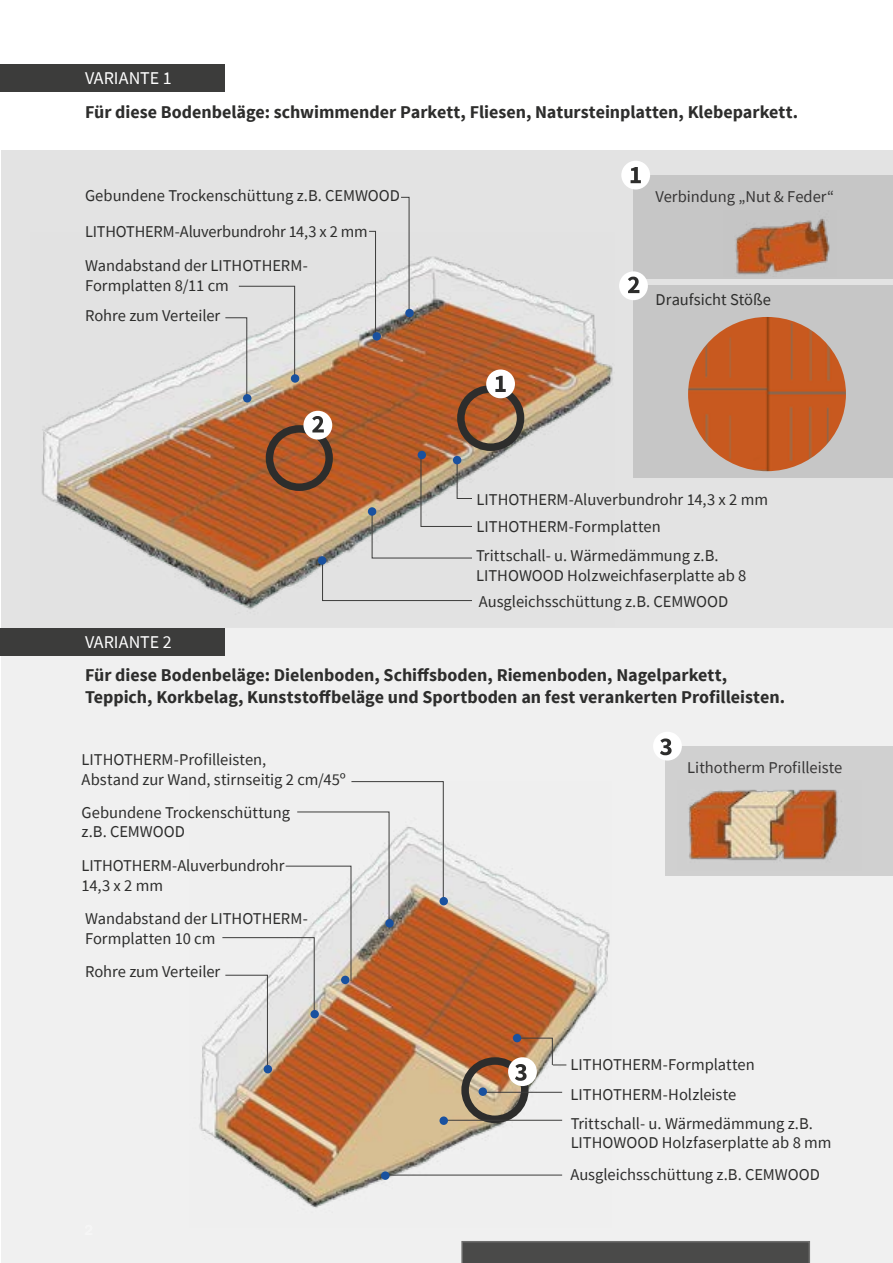
<style>
.page{position:relative;width:893px;height:1263px;background:#fff}
.page>*{position:absolute;margin:0;border:0;box-sizing:border-box;transform-origin:0 0}
.t1{font:700 18px/22.5px "Source Sans Pro";color:#2d2d2c}
.t2{font:18px "Source Sans Pro";color:#fff}
.t3{font:16.5px/19.8px "Source Sans Pro";letter-spacing:-.005em;color:#2d2d2c}
.t4{font:16.5px "Source Sans Pro";color:#373636}
</style>
<div class="page">
<div style="left:1px;top:150px;width:892px;height:478px;background:#e3e3e3"></div>
<div style="left:1px;top:628px;width:892px;height:635px;background:#f0f0f0"></div>
<div style="left:633px;top:175px;width:260px;height:104px;background:#c6c6c6"></div>
<div style="left:665px;top:746px;width:228px;height:129px;background:#d0d0d0"></div>
<div style="left:633px;top:285px;width:260px;height:193px;background:#c6c6c6"></div>
<img style="left:41px;top:256px;width:572px;height:354px">
<svg style="left:461px;top:1241px;width:349px;height:22px;background:#4c4c4b"></svg>
<img style="left:199px;top:844px;width:411px;height:364px">
<img style="left:735px;top:218px;width:95px;height:57px">
<img style="left:688px;top:789px;width:154px;height:72px">
<div style="left:619px;top:271px;width:29px;height:29px;background:#fff;border-radius:50%"></div>
<svg style="left:628px;top:277px;width:11px;height:16px"></svg>
<div style="left:457px;top:385px;width:67px;height:66px;border:8px solid #2d2d2c;border-radius:50%"></div>
<div style="left:266px;top:425px;width:67px;height:66px;border:8px solid #2d2d2c;border-radius:50%"></div>
<img style="left:688px;top:317px;width:158px;height:154px">
<div style="left:461px;top:1057px;width:67px;height:66px;border:8px solid #2d2d2c;border-radius:50%"></div>
<div style="left:486px;top:369px;width:29px;height:29px;background:#fff;border-radius:50%"></div>
<svg style="left:495px;top:376px;width:11px;height:16px"></svg>
<div style="left:621px;top:161px;width:29px;height:28px;background:#fff;border-radius:50%"></div>
<svg style="left:631px;top:167px;width:10px;height:16px"></svg>
<svg style="left:400px;top:196px;width:10px;height:117px"></svg>
<svg style="left:368px;top:230px;width:8px;height:109px"></svg>
<svg style="left:224px;top:285px;width:72px;height:114px"></svg>
<svg style="left:221px;top:781px;width:223px;height:289px"></svg>
<div style="left:405px;top:309px;width:9px;height:8px;background:#19519f;border-radius:50%"></div>
<div style="left:385px;top:919px;width:9px;height:8px;background:#19519f;border-radius:50%"></div>
<div style="left:439px;top:897px;width:9px;height:8px;background:#19519f;border-radius:50%"></div>
<div style="left:373px;top:332px;width:8px;height:9px;background:#19519f;border-radius:50%"></div>
<div style="left:341px;top:976px;width:8px;height:8px;background:#19519f;border-radius:50%"></div>
<div style="left:291px;top:374px;width:8px;height:9px;background:#19519f;border-radius:50%"></div>
<div style="left:310px;top:1010px;width:9px;height:8px;background:#19519f;border-radius:50%"></div>
<div style="left:243px;top:394px;width:8px;height:8px;background:#19519f;border-radius:50%"></div>
<div style="left:264px;top:1065px;width:8px;height:8px;background:#19519f;border-radius:50%"></div>
<svg style="left:322px;top:454px;width:151px;height:147px"></svg>
<div style="left:453px;top:456px;width:8px;height:8px;background:#19519f;border-radius:50%"></div>
<div style="left:418px;top:451px;width:8px;height:8px;background:#19519f;border-radius:50%"></div>
<div style="left:368px;top:507px;width:8px;height:9px;background:#19519f;border-radius:50%"></div>
<div style="left:318px;top:556px;width:8px;height:9px;background:#19519f;border-radius:50%"></div>
<div style="left:0;top:628px;width:224px;height:27px;background:#3c3c3b"></div>
<div style="left:0;top:64px;width:224px;height:28px;background:#3c3c3b"></div>
<hr style="left:483px;top:1092px;width:79px;height:1px;background:#3c3c3b">
<hr style="left:444px;top:1120px;width:118px;height:1px;background:#3c3c3b">
<hr style="left:385px;top:1174px;width:177px;height:1px;background:#3c3c3b">
<div style="left:479px;top:1087px;width:8px;height:9px;background:#19519f;border-radius:50%"></div>
<div style="left:439px;top:1116px;width:9px;height:9px;background:#19519f;border-radius:50%"></div>
<div style="left:381px;top:1171px;width:8px;height:9px;background:#19519f;border-radius:50%"></div>
<div style="left:513px;top:1034px;width:8px;height:8px;background:#19519f;border-radius:50%"></div>
<div style="left:653px;top:732px;width:29px;height:28px;background:#fff;border-radius:50%"></div>
<svg style="left:660px;top:738px;width:12px;height:17px"></svg>
<div style="left:508px;top:1057px;width:29px;height:29px;background:#fff;border-radius:50%"></div>
<svg style="left:515px;top:1037px;width:51px;height:44px"></svg>
<div style="left:303px;top:411px;width:29px;height:29px;background:#fff;border-radius:50%"></div>
<svg style="left:312px;top:416px;width:12px;height:16px"></svg>
<p class="t2" style="left:85px;top:67px;width:88px">VARIANTE 1</p>
<p class="t1" style="left:85px;top:101px;width:715px">Für diese Bodenbeläge: schwimmender Parkett, Fliesen, Natursteinplatten, Klebeparkett.</p>
<p class="t3" style="left:85px;top:186px;width:317px">Gebundene Trockenschüttung z.B. CEMWOOD</p>
<p class="t3" style="left:85px;top:222px;width:284px">LITHOTHERM-Aluverbundrohr 14,3 x 2 mm</p>
<p class="t3" style="left:85px;top:255px;width:224px">Wandabstand der LITHOTHERM-<br>Formplatten 8/11 cm</p>
<p class="t3" style="left:85px;top:306px;width:137px">Rohre zum Verteiler</p>
<p class="t2" style="left:85px;top:630px;width:88px">VARIANTE 2</p>
<p class="t4" style="left:656px;top:186px;width:180px">Verbindung „Nut &amp; Feder“</p>
<p class="t3" style="left:656px;top:290px;width:117px">Draufsicht Stöße</p>
<p class="t3" style="left:477px;top:489px;width:293px">LITHOTHERM-Aluverbundrohr 14,3 x 2 mm</p>
<p class="t3" style="left:477px;top:517px;width:186px">LITHOTHERM-Formplatten</p>
<p class="t3" style="left:476px;top:545px;width:272px">Trittschall- u. Wärmedämmung z.B.<br>LITHOWOOD Holzweichfaserplatte ab 8</p>
<p class="t3" style="left:479px;top:592px;width:251px">Ausgleichsschüttung z.B. CEMWOOD</p>
<p class="t1" style="left:85px;top:664px;width:702px">Für diese Bodenbeläge: Dielenboden, Schiffsboden, Riemenboden, Nagelparkett,<br>Teppich, Korkbelag, Kunststoffbeläge und Sportboden an fest verankerten Profilleisten.</p>
<p class="t3" style="left:82px;top:750px;width:266px">LITHOTHERM-Profilleisten,<br>Abstand zur Wand, stirnseitig 2 cm/45º</p>
<p class="t3" style="left:82px;top:802px;width:210px">Gebundene Trockenschüttung z.B. CEMWOOD</p>
<p class="t3" style="left:82px;top:855px;width:204px">LITHOTHERM-Aluverbundrohr<br>14,3 x 2 mm</p>
<p class="t3" style="left:85px;top:909px;width:224px">Wandabstand der LITHOTHERM-<br>Formplatten 10 cm</p>
<p class="t3" style="left:85px;top:962px;width:137px">Rohre zum Verteiler</p>
<p class="t4" style="left:687px;top:757px;width:157px">Lithotherm Profilleiste</p>
<p class="t3" style="left:571px;top:1049px;width:186px;line-height:30px">LITHOTHERM-Formplatten<br>LITHOTHERM-Holzleiste</p>
<p class="t3" style="left:571px;top:1113px;width:262px">Trittschall- u. Wärmedämmung z.B.<br>LITHOWOOD Holzfaserplatte ab 8 mm</p>
<p class="t3" style="left:570px;top:1164px;width:251px">Ausgleichsschüttung z.B. CEMWOOD</p>
</div>
